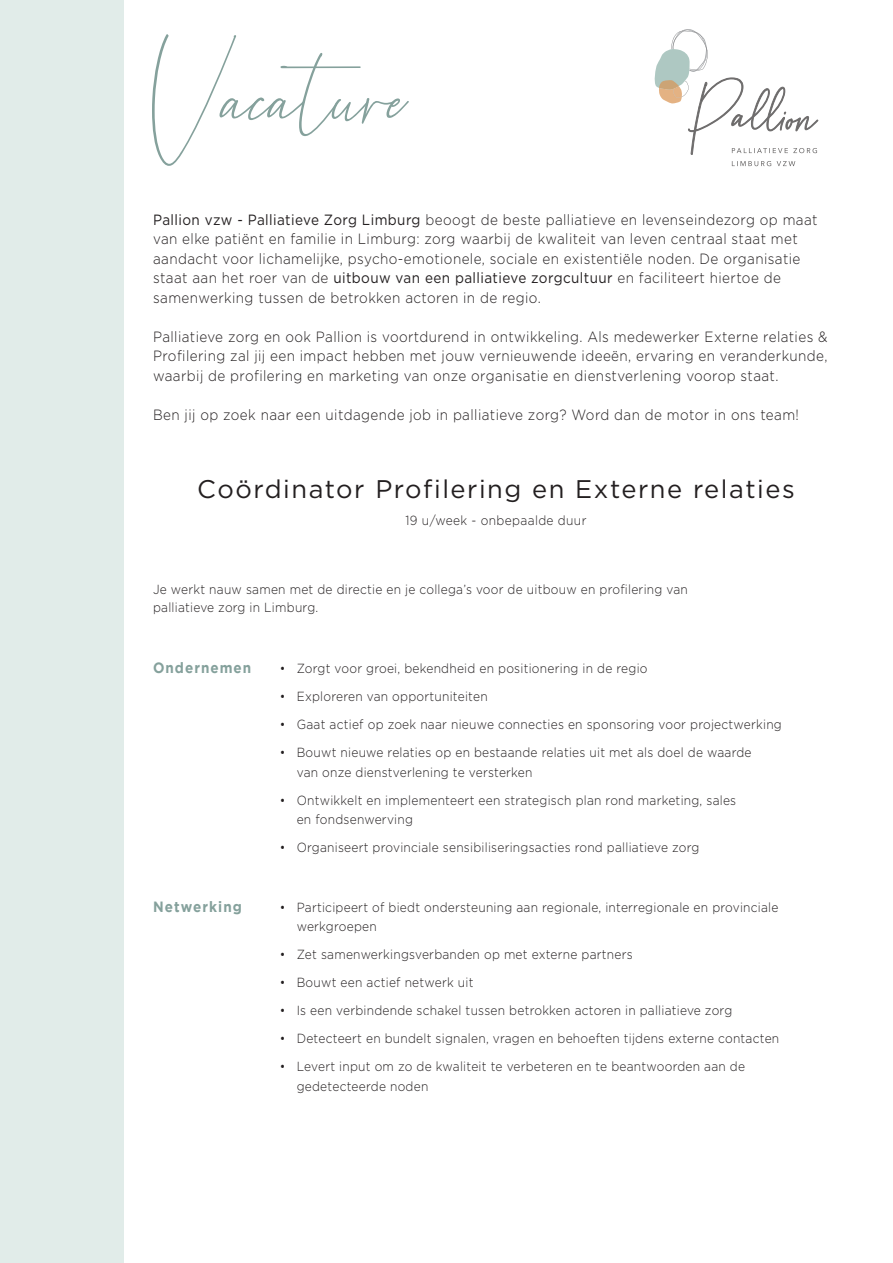
<style>
.page{position:relative;width:893px;height:1263px;background:#fff}
.page>*{position:absolute;margin:0;border:0;box-sizing:border-box;transform-origin:0 0}
.t1{font:114.45px "Cellestial";color:#85a19c}
.t2{font:25.5px "Gotham";letter-spacing:.06em;color:#231f20}
.t3{font:300 14.85px/19.5px "Gotham";letter-spacing:.03em;color:#231f20;scale:.91 1}
.t4{font:700 14.85px "Gotham";letter-spacing:.075em;color:#85a19c;scale:.91 1}
.t5{font:300 13.2px/19.5px "Gotham";letter-spacing:.02em;color:#231f20;scale:.91 1}
.s1{font-weight:400}
</style>
<div class="page">
<div style="left:0;top:0;width:123px;height:1263px;background:#e1ece9"></div>
<svg style="left:732px;top:161px;width:63px;height:5px"></svg>
<svg style="left:654px;top:29px;width:164px;height:126px"></svg>
<h1 class="t1" style="left:152px;top:21px;width:256px">Vacature</h1>
<p class="t3" style="left:153px;top:209px;width:732px"><span class="s1">Pallion vzw - Palliatieve Zorg Limburg</span> beoogt de beste palliatieve en levenseindezorg op maat van elke patiënt en familie in Limburg: zorg waarbij de kwaliteit van leven centraal staat met aandacht voor lichamelijke, psycho-emotionele, sociale en existentiële noden. De organisatie staat aan het roer van de <span class="s1">uitbouw van een palliatieve zorgcultuur</span> en faciliteert hiertoe de samenwerking tussen de betrokken actoren in de regio.</p>
<p class="t3" style="left:153px;top:326px;width:743px;text-align:justify">Palliatieve zorg en ook Pallion is voortdurend in ontwikkeling. Als medewerker Externe relaties &amp; Profilering zal jij een impact hebben met jouw vernieuwende ideeën, ervaring en veranderkunde, waarbij de profilering en marketing van onze organisatie en dienstverlening voorop staat.</p>
<p class="t3" style="left:153px;top:404px;width:711px">Ben jij op zoek naar een uitdagende job in palliatieve zorg? Word dan de motor in ons team!</p>
<h2 class="t2" style="left:197px;top:475px;width:599px">Coördinator Profilering en Externe relaties</h2>
<p class="t5" style="left:406px;top:510px;width:200px">19 u/week - onbepaalde duur</p>
<p class="t5" style="left:153px;top:580px;width:589px;line-height:18px">Je werkt nauw samen met de directie en je collega’s voor de uitbouw en profilering van palliatieve zorg in Limburg.</p>
<p class="t4" style="left:153px;top:659px;width:109px">Ondernemen</p>
<p class="t4" style="left:153px;top:898px;width:99px">Netwerking</p>
<p class="t5" style="left:280px;top:658px;width:406px">• Zorgt voor groei, bekendheid en positionering in de regio</p>
<p class="t5" style="left:280px;top:686px;width:230px">• Exploreren van opportuniteiten</p>
<p class="t5" style="left:280px;top:714px;width:553px">• Gaat actief op zoek naar nieuwe connecties en sponsoring voor projectwerking</p>
<p class="t5" style="left:297px;top:742px;width:501px;text-indent:-17px">• Bouwt nieuwe relaties op en bestaande relaties uit met als doel de waarde van onze dienstverlening te versterken</p>
<p class="t5" style="left:297px;top:790px;width:484px;text-indent:-17px">• Ontwikkelt en implementeert een strategisch plan rond marketing, sales en fondsenwerving</p>
<p class="t5" style="left:280px;top:837px;width:463px">• Organiseert provinciale sensibiliseringsacties rond palliatieve zorg</p>
<p class="t5" style="left:297px;top:897px;width:531px;text-indent:-17px">• Participeert of biedt ondersteuning aan regionale, interregionale en provinciale werkgroepen</p>
<p class="t5" style="left:280px;top:944px;width:389px">• Zet samenwerkingsverbanden op met externe partners</p>
<p class="t5" style="left:280px;top:972px;width:215px">• Bouwt een actief netwerk uit</p>
<p class="t5" style="left:280px;top:1000px;width:499px">• Is een verbindende schakel tussen betrokken actoren in palliatieve zorg</p>
<p class="t5" style="left:280px;top:1028px;width:550px">• Detecteert en bundelt signalen, vragen en behoeften tijdens externe contacten</p>
<p class="t5" style="left:297px;top:1056px;width:494px;text-indent:-17px">• Levert input om zo de kwaliteit te verbeteren en te beantwoorden aan de gedetecteerde noden</p>
</div>
